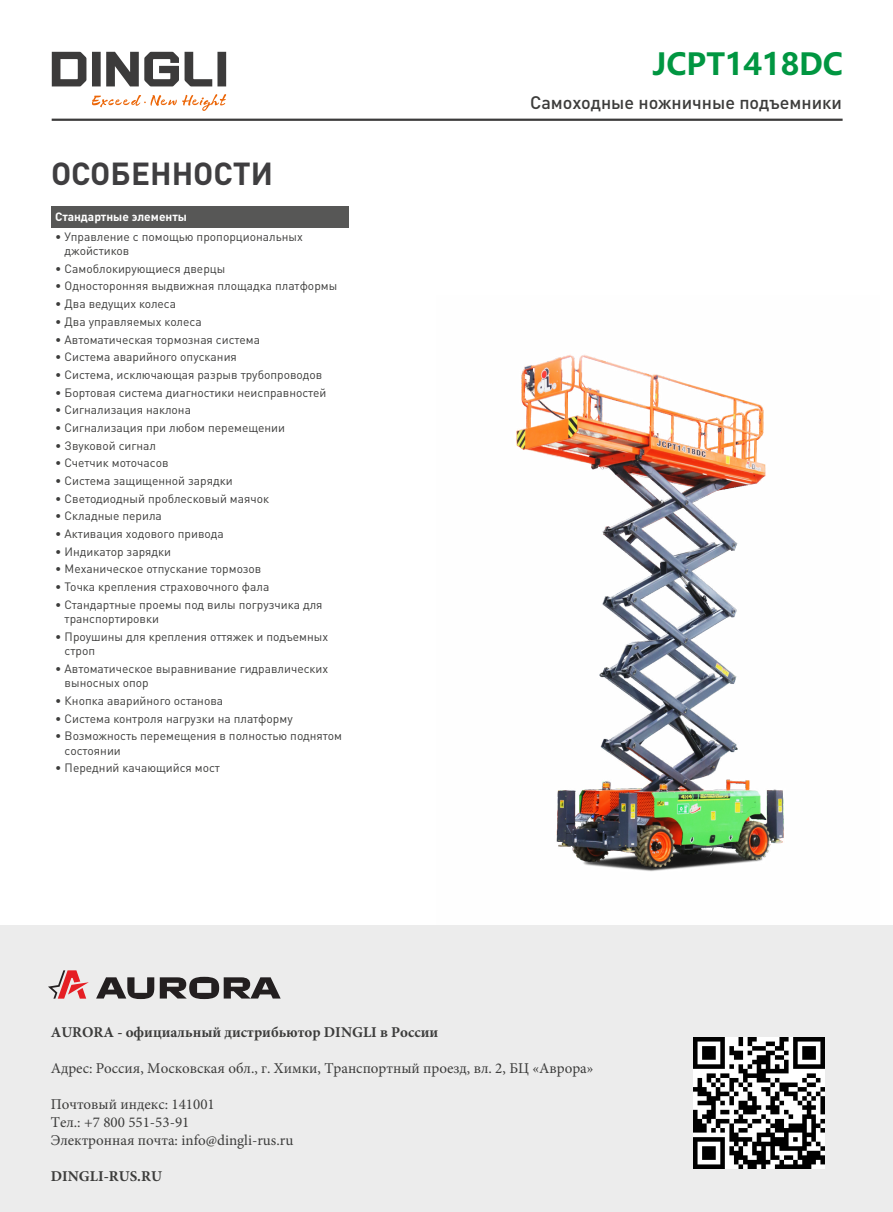
<style>
.page{position:relative;width:893px;height:1212px;background:#fff}
.page>*{position:absolute;margin:0;border:0;box-sizing:border-box;transform-origin:0 0}
.t1{font:700 31.5px "DIN Pro";color:#3f3e40}
.t2{font:700 30px "Microsoft Ya Hei";color:#009641}
.t3{font:500 18px "DIN Pro";color:#3c3c3b}
.t4{font:15px/18px "Minion Pro";color:#3c3c3b}
.t5{font:700 15px "Minion Pro";color:#3c3c3b}
.t6{font:12px/14.4px "DIN Pro";color:#3c3c3b}
.t7{font:700 12px "DIN Pro";color:#fff}
</style>
<div class="page">
<svg style="left:92px;top:94px;width:134px;height:17px"></svg>
<svg style="left:52px;top:52px;width:174px;height:34px"></svg>
<hr style="left:52px;top:119px;width:791px;height:2px;background:#3c3b3b">
<img style="left:516px;top:354px;width:268px;height:518px">
<div style="left:0;top:925px;width:893px;height:287px;background:#ececec"></div>
<div style="left:51px;top:206px;width:298px;height:21px;background:#575756"></div>
<img style="left:694px;top:1037px;width:131px;height:131px">
<svg style="left:96px;top:977px;width:58px;height:22px"></svg>
<svg style="left:160px;top:977px;width:121px;height:22px"></svg>
<svg style="left:48px;top:970px;width:41px;height:28px"></svg>
<h2 class="t2" style="left:652px;top:43px;width:192px">JCPT1418DC</h2>
<h1 class="t1" style="left:51px;top:153px;width:224px">ОСОБЕННОСТИ</h1>
<p class="t7" style="left:55px;top:209px;width:133px">Стандартные элементы</p>
<p class="t6" style="left:65px;top:229px;width:240px;text-indent:-9px">• Управление с помощью пропорциональных джойстиков</p>
<p class="t6" style="left:55px;top:261px;width:172px">• Самоблокирующиеся дверцы</p>
<p class="t6" style="left:55px;top:278px;width:284px">• Односторонняя выдвижная площадка платформы</p>
<p class="t6" style="left:55px;top:296px;width:122px">• Два ведущих колеса</p>
<p class="t6" style="left:55px;top:314px;width:148px">• Два управляемых колеса</p>
<p class="t6" style="left:55px;top:331px;width:206px">• Автоматическая тормозная система</p>
<p class="t6" style="left:55px;top:349px;width:183px">• Система аварийного опускания</p>
<p class="t6" style="left:55px;top:367px;width:268px">• Система, исключающая разрыв трубопроводов</p>
<p class="t6" style="left:55px;top:384px;width:273px">• Бортовая система диагностики неисправностей</p>
<p class="t6" style="left:55px;top:402px;width:137px">• Сигнализация наклона</p>
<p class="t6" style="left:55px;top:420px;width:231px">• Сигнализация при любом перемещении</p>
<p class="t6" style="left:55px;top:437px;width:102px">• Звуковой сигнал</p>
<p class="t6" style="left:55px;top:455px;width:115px">• Счетчик моточасов</p>
<p class="t6" style="left:55px;top:473px;width:179px">• Система защищенной зарядки</p>
<p class="t6" style="left:55px;top:491px;width:215px">• Светодиодный проблесковый маячок</p>
<p class="t6" style="left:55px;top:508px;width:108px">• Складные перила</p>
<p class="t6" style="left:55px;top:526px;width:170px">• Активация ходового привода</p>
<p class="t6" style="left:55px;top:544px;width:117px">• Индикатор зарядки</p>
<p class="t6" style="left:55px;top:561px;width:208px">• Механическое отпускание тормозов</p>
<p class="t6" style="left:55px;top:579px;width:216px">• Точка крепления страховочного фала</p>
<p class="t6" style="left:65px;top:597px;width:259px;text-indent:-9px">• Стандартные проемы под вилы погрузчика для транспортировки</p>
<p class="t6" style="left:65px;top:629px;width:265px;text-indent:-9px">• Проушины для крепления оттяжек и подъемных строп</p>
<p class="t6" style="left:65px;top:661px;width:265px;text-indent:-9px">• Автоматическое выравнивание гидравлических выносных опор</p>
<p class="t6" style="left:55px;top:693px;width:169px">• Кнопка аварийного останова</p>
<p class="t6" style="left:55px;top:710px;width:239px">• Система контроля нагрузки на платформу</p>
<p class="t6" style="left:65px;top:728px;width:279px;text-indent:-9px">• Возможность перемещения в полностью поднятом состоянии</p>
<p class="t6" style="left:55px;top:760px;width:166px">• Передний качающийся мост</p>
<h3 class="t3" style="left:530px;top:91px;width:313px">Самоходные ножничные подъемники</h3>
<p class="t5" style="left:51px;top:1022px;width:389px">AURORA - официальный дистрибьютор DINGLI в России</p>
<p class="t4" style="left:51px;top:1059px;width:544px">Адрес: Россия, Московская обл., г. Химки, Транспортный проезд, вл. 2, БЦ «Аврора»</p>
<p class="t4" style="left:51px;top:1095px;width:244px">Почтовый индекс: 141001<br>Тел.: +7 800 551-53-91<br>Электронная почта: info@dingli-rus.ru</p>
<p class="t5" style="left:51px;top:1166px;width:113px">DINGLI-RUS.RU</p>
</div>
